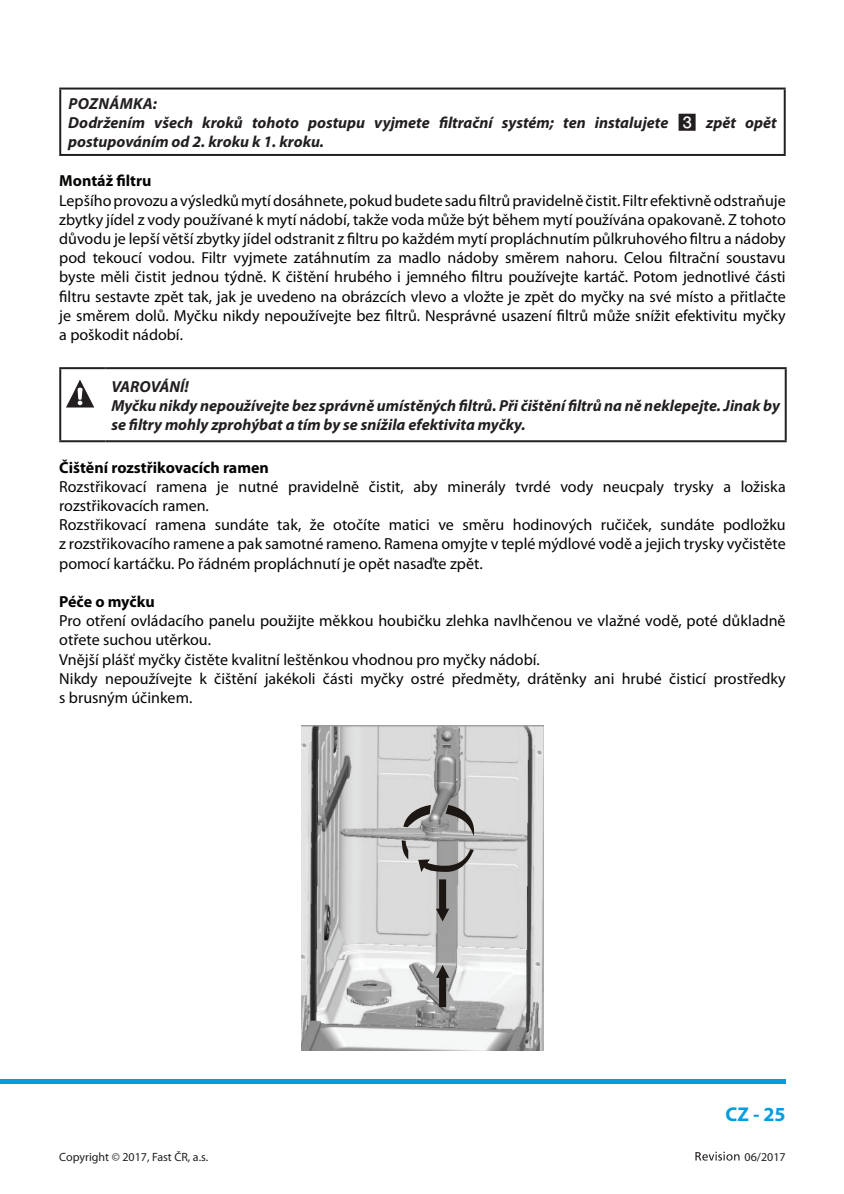
<style>
.page{position:relative;width:844px;height:1194px;background:#fff}
.page>*{position:absolute;margin:0;border:0;box-sizing:border-box;transform-origin:0 0}
.t1{font:700 20px "Myriad Pro";color:#069ddc}
.t2{font:16px/19.2px "Myriad Pro";color:#040503}
.t3{font:italic 700 16px/19.2px "Myriad Pro";color:#231f20}
.t4{font:700 16px "Myriad Pro";color:#040503}
.t5{font:12px "Myriad Pro";color:#231f20}
.s1{font-family:"Zz 4";font-weight:400;font-style:normal}
</style>
<div class="page">
<hr style="left:0;top:1080px;width:785px;height:4px;background:#069ddc">
<svg style="left:695px;top:1152px;width:44px;height:9px"></svg>
<hr style="left:59px;top:88px;width:726px;height:2px;background:#231f20">
<hr style="left:59px;top:90px;width:2px;height:64px;background:#231f20">
<hr style="left:783px;top:90px;width:2px;height:64px;background:#231f20">
<hr style="left:59px;top:154px;width:726px;height:2px;background:#231f20">
<hr style="left:106px;top:367px;width:680px;height:2px;background:#231f20">
<hr style="left:784px;top:369px;width:2px;height:71px;background:#231f20">
<hr style="left:106px;top:440px;width:680px;height:2px;background:#231f20">
<hr style="left:59px;top:367px;width:47px;height:2px;background:#231f20">
<hr style="left:59px;top:369px;width:2px;height:71px;background:#231f20">
<hr style="left:59px;top:440px;width:47px;height:2px;background:#231f20">
<svg style="left:66px;top:379px;width:28px;height:28px"></svg>
<img style="left:301px;top:725px;width:242px;height:326px">
<svg style="left:403px;top:805px;width:27px;height:22px"></svg>
<svg style="left:445px;top:805px;width:32px;height:31px"></svg>
<svg style="left:400px;top:840px;width:8px;height:19px"></svg>
<svg style="left:418px;top:849px;width:55px;height:72px;background:#a8a7a6"></svg>
<svg style="left:435px;top:965px;width:14px;height:42px"></svg>
<p class="t3" style="left:68px;top:95px;width:709px">POZNÁMKA:<br>Dodržením všech kroků tohoto postupu vyjmete filtrační systém; ten instalujete <span class="s1">3</span> zpět opět postupováním od 2. kroku k 1. kroku.</p>
<p class="t4" style="left:59px;top:175px;width:94px">Montáž filtru</p>
<p class="t2" style="left:59px;top:192px;width:727px;text-align:justify">Lepšího provozu a výsledků mytí dosáhnete, pokud budete sadu filtrů pravidelně čistit. Filtr efektivně odstraňuje zbytky jídel z vody používané k mytí nádobí, takže voda může být během mytí používána opakovaně. Z tohoto důvodu je lepší větší zbytky jídel odstranit z filtru po každém mytí propláchnutím půlkruhového filtru a nádoby pod tekoucí vodou. Filtr vyjmete zatáhnutím za madlo nádoby směrem nahoru. Celou filtrační soustavu byste měli čistit jednou týdně. K čištění hrubého i jemného filtru používejte kartáč. Potom jednotlivé části filtru sestavte zpět tak, jak je uvedeno na obrázcích vlevo a vložte je zpět do myčky na své místo a přitlačte je směrem dolů. Myčku nikdy nepoužívejte bez filtrů. Nesprávné usazení filtrů může snížit efektivitu myčky a poškodit nádobí.</p>
<p class="t3" style="left:111px;top:378px;width:669px">VAROVÁNÍ!<br>Myčku nikdy nepoužívejte bez správně umístěných filtrů. Při čištění filtrů na ně neklepejte. Jinak by se filtry mohly zprohýbat a tím by se snížila efektivita myčky.</p>
<p class="t4" style="left:59px;top:461px;width:211px">Čištění rozstřikovacích ramen</p>
<p class="t2" style="left:59px;top:478px;width:727px">Rozstřikovací ramena je nutné pravidelně čistit, aby minerály tvrdé vody neucpaly trysky a ložiska rozstřikovacích ramen.<br>Rozstřikovací ramena sundáte tak, že otočíte matici ve směru hodinových ručiček, sundáte podložku z rozstřikovacího ramene a pak samotné rameno. Ramena omyjte v teplé mýdlové vodě a jejich trysky vyčistěte pomocí kartáčku. Po řádném propláchnutí je opět nasaďte zpět.</p>
<p class="t4" style="left:59px;top:596px;width:97px">Péče o myčku</p>
<p class="t2" style="left:59px;top:613px;width:727px">Pro otření ovládacího panelu použijte měkkou houbičku zlehka navlhčenou ve vlažné vodě, poté důkladně otřete suchou utěrkou.<br>Vnější plášť myčky čistěte kvalitní leštěnkou vhodnou pro myčky nádobí.<br>Nikdy nepoužívejte k čištění jakékoli části myčky ostré předměty, drátěnky ani hrubé čisticí prostředky s brusným účinkem.</p>
<p class="t1" style="left:725px;top:1107px;width:62px">CZ - 25</p>
<p class="t5" style="left:59px;top:1152px;width:150px">Copyright © 2017, Fast ČR, a.s.</p>
<p class="t5" style="left:744px;top:1152px;width:43px">06/2017</p>
</div>
